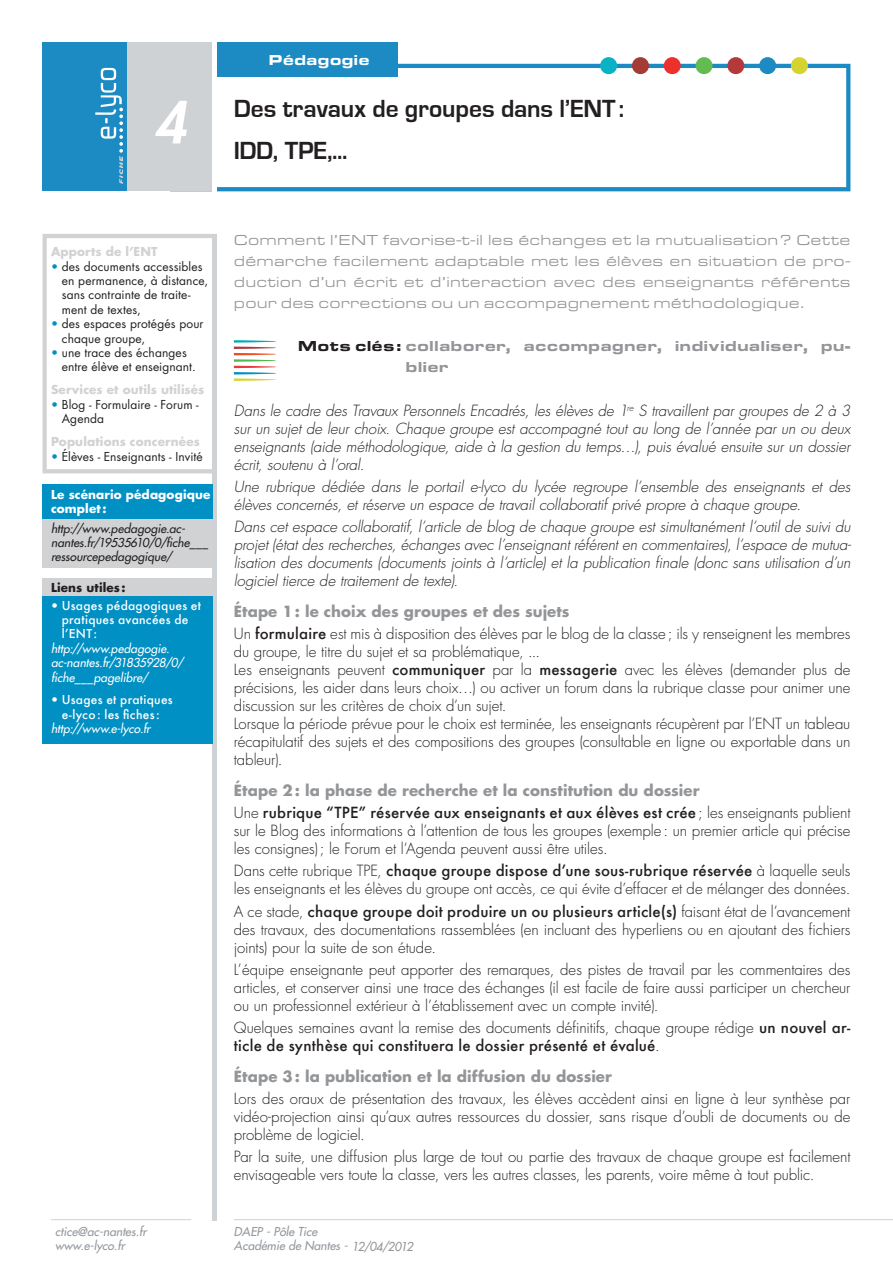
<style>
.page{position:relative;width:893px;height:1263px;background:#fff}
.page>*{position:absolute;margin:0;border:0;box-sizing:border-box;transform-origin:0 0}
.t1{font:italic 800 55.5px "Futura";color:#fff}
.t2{font:700 25.5px/42px "Eurostile";letter-spacing:-.005em;color:#231f20}
.t3{font:300 15px/18px "Futura";letter-spacing:-.005em;color:#231f20}
.t4{font:italic 300 15px/18px "Futura";letter-spacing:-.005em;color:#231f20;text-align:justify}
.t5{font:15px/21px "Eurostile Extended Roman DTC";letter-spacing:.01em;color:#939598;text-align:justify}
.t6{font:500 15px/22.2px "Futura";letter-spacing:.015em;color:#231f20}
.t7{font:15px/21px "Eurostile Extended Black DTC";letter-spacing:.005em;color:#939598}
.t8{font:700 15px "Futura";letter-spacing:.005em;color:#939598}
.t9{font:15px "Eurostile Extended Black DTC";color:#fff}
.t10{font:12px/14.4px "Futura";letter-spacing:.01em;color:#231f20}
.t11{font:italic 12px/14.4px "Futura";letter-spacing:.005em;color:#fff}
.t12{font:500 12px/14.4px "Futura";letter-spacing:.02em;color:#fff}
.t13{font:italic 12px/14.4px "Futura";letter-spacing:.005em;color:#231f20}
.t14{font:italic 12px/14.4px "Futura";color:#93989e}
.t15{font:700 12px "Futura";letter-spacing:.01em;color:#d1d2d4}
.t16{font:700 12px/14.4px "Futura";letter-spacing:.01em;color:#fff}
.t17{font:700 12px "Futura";letter-spacing:.01em;color:#231f20}
.s1{color:#0090c4}
.s2{font-weight:400}
.s3{color:#231f20}
.s4{font-weight:700;color:#939598}
.s5{font-weight:500}
.s6{font-weight:300}
.s7{color:#939598}
</style>
<div class="page">
<div style="left:43px;top:43px;width:85px;height:148px;background:#1d8bc3"></div>
<div style="left:215px;top:43px;width:183px;height:34px;background:#1d8bc3"></div>
<svg style="left:95px;top:68px;width:28px;height:116px"></svg>
<svg style="left:217px;top:64px;width:633px;height:127px"></svg>
<div style="left:791px;top:57px;width:17px;height:17px;background:#d6d330;border-radius:50%"></div>
<div style="left:759px;top:57px;width:17px;height:17px;background:#1d8bc3;border-radius:50%"></div>
<div style="left:727px;top:57px;width:17px;height:17px;background:#b4393b;border-radius:50%"></div>
<div style="left:695px;top:57px;width:17px;height:17px;background:#63bc51;border-radius:50%"></div>
<div style="left:664px;top:57px;width:17px;height:17px;background:#ec312c;border-radius:50%"></div>
<div style="left:632px;top:57px;width:17px;height:17px;background:#a33b36;border-radius:50%"></div>
<div style="left:600px;top:57px;width:17px;height:17px;background:#0bb1c5;border-radius:50%"></div>
<div style="left:128px;top:43px;width:89px;height:148px;background:#cfd2d5"></div>
<hr style="left:213px;top:188px;width:4px;height:1032px;background:#cfd2d5">
<hr style="left:213px;top:43px;width:4px;height:191px;background:#fff">
<hr style="left:234px;top:1219px;width:659px;height:1px;background:#cfd2d5">
<hr style="left:51px;top:1219px;width:140px;height:1px;background:#cfd2d5">
<svg style="left:234px;top:340px;width:42px;height:41px"></svg>
<div style="left:43px;top:595px;width:170px;height:148px;background:#0090c4"></div>
<div style="left:43px;top:578px;width:170px;height:17px;background:#d1d2d4"></div>
<div style="left:43px;top:519px;width:170px;height:49px;background:#d1d2d4"></div>
<div style="left:43px;top:485px;width:170px;height:34px;background:#0090c4"></div>
<div style="left:43px;top:234px;width:174px;height:239px;border:4px solid #d1d2d4"></div>
<h1 class="t1" style="left:154px;top:86px;width:34px">4</h1>
<p class="t9" style="left:268px;top:51px;width:103px">Pédagogie</p>
<h2 class="t2" style="left:234px;top:88px;width:392px">Des travaux de groupes dans l’ENT:<br>IDD, TPE,...</h2>
<p class="t15" style="left:51px;top:243px;width:108px">Apports de l’ENT</p>
<p class="t10" style="left:62px;top:259px;width:148px;text-indent:-11px"><span class="s1">•</span> des documents accessibles en permanence, à distance, sans contrainte de traite&shy;ment de textes,</p>
<p class="t10" style="left:62px;top:316px;width:143px;text-indent:-11px"><span class="s1">•</span> des espaces protégés pour chaque groupe,</p>
<p class="t10" style="left:62px;top:345px;width:135px;text-indent:-11px"><span class="s1">•</span> une trace des échanges entre élève et enseignant.</p>
<p class="t15" style="left:51px;top:382px;width:155px">Services et outils utilisés</p>
<p class="t10" style="left:62px;top:397px;width:138px;text-indent:-11px"><span class="s1">•</span> Blog - Formulaire - Forum -<br>Agenda</p>
<p class="t15" style="left:51px;top:433px;width:150px">Populations concernées</p>
<p class="t10" style="left:51px;top:449px;width:153px"><span class="s1">•</span> Élèves - Enseignants - Invité</p>
<p class="t16" style="left:51px;top:487px;width:161px">Le scénario pédagogique complet:</p>
<p class="t13" style="left:51px;top:521px;width:159px">http://www.pedagogie.ac&shy;nantes.fr/19535610/0/fiche___ ressourcepedagogique/</p>
<p class="t17" style="left:51px;top:579px;width:76px">Liens utiles:</p>
<p class="t12" style="left:62px;top:598px;width:141px;text-indent:-11px"><span class="s2">•</span> Usages pédagogiques et pratiques avancées de l’ENT:</p>
<p class="t11" style="left:51px;top:641px;width:134px">http://www.pedagogie. ac-nantes.fr/31835928/0/ fiche___pagelibre/</p>
<p class="t12" style="left:51px;top:693px;width:123px;text-align:center"><span class="s2">•</span> Usages et pratiques e-lyco: les fiches:</p>
<p class="t11" style="left:51px;top:721px;width:101px">http://www.e-lyco.fr</p>
<p class="t5" style="left:234px;top:230px;width:618px">Comment l’ENT favorise-t-il les échanges et la mutualisation? Cette démarche facilement adaptable met les élèves en situation de pro&shy;duction d’un écrit et d’interaction avec des enseignants référents pour des corrections ou un accompagnement méthodologique.</p>
<p class="t7" style="left:406px;top:335px;width:446px;text-indent:-108px"><span class="s3">Mots clés:</span> collaborer, accompagner, individualiser, pu&shy;blier</p>
<p class="t4" style="left:234px;top:401px;width:618px">Dans le cadre des Travaux Personnels Encadrés, les élèves de 1<sup>re</sup> S travaillent par groupes de 2 à 3 sur un sujet de leur choix. Chaque groupe est accompagné tout au long de l’année par un ou deux enseignants (aide méthodologique, aide à la gestion du temps…), puis évalué ensuite sur un dossier écrit, soutenu à l’oral.</p>
<p class="t4" style="left:234px;top:477px;width:618px">Une rubrique dédiée dans le portail e-lyco du lycée regroupe l’ensemble des enseignants et des élèves concernés, et réserve un espace de travail collaboratif privé propre à chaque groupe.</p>
<p class="t4" style="left:234px;top:518px;width:619px">Dans cet espace collaboratif, l’article de blog de chaque groupe est simultanément l’outil de suivi du projet (état des recherches, échanges avec l’enseignant référent en commentaires), l’espace de mutua&shy;lisation des documents (documents joints à l’article) et la publication finale (donc sans utilisation d’un logiciel tierce de traitement de texte).</p>
<p class="t3" style="left:234px;top:600px;width:618px;line-height:22.2px"><span class="s4">Étape 1: le choix des groupes et des sujets<br></span>Un <span class="s5">formulaire</span> est mis à disposition des élèves par le blog de la classe ; ils y renseignent les membres</p>
<p class="t3" style="left:234px;top:643px;width:618px">du groupe, le titre du sujet et sa problématique, ...<br>Les enseignants peuvent <span class="s5">communiquer</span> par la <span class="s5">messagerie</span> avec les élèves (demander plus de précisions, les aider dans leurs choix…) ou activer un forum dans la rubrique classe pour animer une discussion sur les critères de choix d’un sujet.<br>Lorsque la période prévue pour le choix est terminée, les enseignants récupèrent par l’ENT un tableau récapitulatif des sujets et des compositions des groupes (consultable en ligne ou exportable dans un tableur).</p>
<p class="t6" style="left:234px;top:779px;width:618px"><span class="s4">Étape 2: la phase de recherche et la constitution du dossier<br></span><span class="s6">Une</span> rubrique “TPE” réservée aux enseignants et aux élèves est crée<span class="s6">; les enseignants publient</span></p>
<p class="t3" style="left:234px;top:822px;width:618px">sur le Blog des informations à l’attention de tous les groupes (exemple: un premier article qui précise les consignes); le Forum et l’Agenda peuvent aussi être utiles.</p>
<p class="t3" style="left:234px;top:862px;width:618px">Dans cette rubrique TPE, <span class="s5">chaque groupe dispose d’une sous-rubrique réservée</span> à laquelle seuls les enseignants et les élèves du groupe ont accès, ce qui évite d’effacer et de mélanger des données.</p>
<p class="t3" style="left:234px;top:902px;width:618px;text-align:justify">A ce stade, <span class="s5">chaque groupe doit produire un ou plusieurs article(s)</span> faisant état de l’avancement des travaux, des documentations rassemblées (en incluant des hyperliens ou en ajoutant des fichiers joints) pour la suite de son étude.</p>
<p class="t3" style="left:234px;top:960px;width:618px;text-align:justify">L’équipe enseignante peut apporter des remarques, des pistes de travail par les commentaires des articles, et conserver ainsi une trace des échanges (il est facile de faire aussi participer un chercheur ou un professionnel extérieur à l’établissement avec un compte invité).</p>
<p class="t3" style="left:234px;top:1019px;width:618px">Quelques semaines avant la remise des documents définitifs, chaque groupe rédige <span class="s5">un nouvel ar&shy;ticle de synthèse qui constituera le dossier présenté et évalué</span>.</p>
<p class="t8" style="left:234px;top:1066px;width:380px">Étape 3: la publication et la diffusion du dossier</p>
<p class="t3" style="left:234px;top:1090px;width:618px;text-align:justify">Lors des oraux de présentation des travaux, les élèves accèdent ainsi en ligne à leur synthèse par vidéo-projection ainsi qu’aux autres ressources du dossier, sans risque d’oubli de documents ou de problème de logiciel.</p>
<p class="t3" style="left:234px;top:1148px;width:618px">Par la suite, une diffusion plus large de tout ou partie des travaux de chaque groupe est facilement envisageable vers toute la classe, vers les autres classes, les parents, voire même à tout public.</p>
<p class="t14" style="left:55px;top:1224px;width:93px">ctice@ac-nantes.fr www.e-lyco.fr</p>
<p class="t14" style="left:234px;top:1224px;width:181px">DAEP - Pôle Tice<br>Académie de Nantes - <span class="s7">12/04/2012</span></p>
</div>
